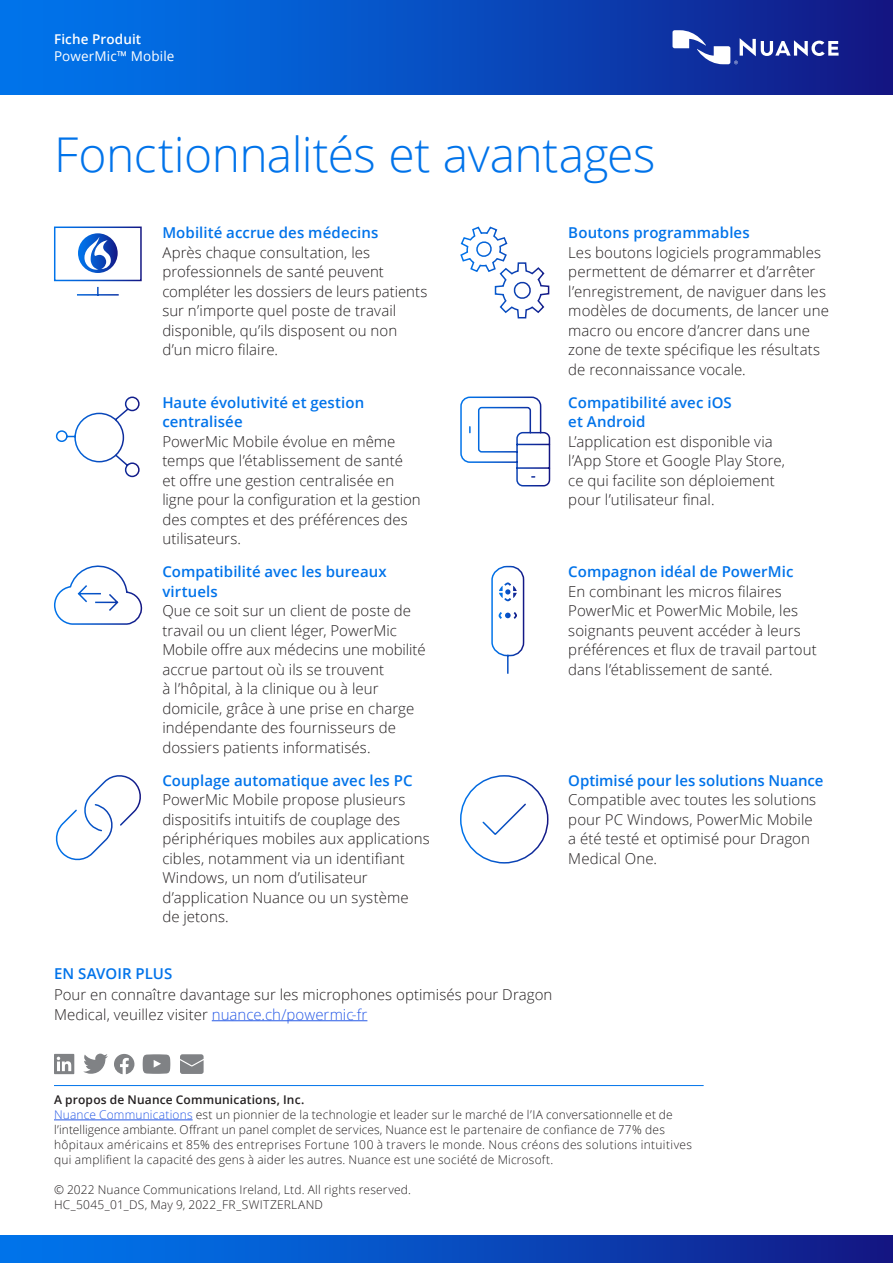
<style>
.page{position:relative;width:893px;height:1263px;background:#fff}
.page>*{position:absolute;margin:0;border:0;box-sizing:border-box;transform-origin:0 0}
.Headline_32_34{font:300 48px "Open Sans";letter-spacing:-.01em;color:#0073ea}
.Body_Text_10_13{font:300 15px/19.5px "Open Sans";letter-spacing:.005em;color:#231f20}
.Body_Text_Subhead_10{font:600 15px/19.5px "Open Sans";letter-spacing:.005em;color:#0073ea}
.Body_Text_10_13-2{font:600 15px "Open Sans";letter-spacing:.005em;color:#0073ea}
.t1{font:13.5px "Open Sans";letter-spacing:.01em;color:#fff}
.t2{font:600 13.5px "Open Sans";letter-spacing:.01em;color:#fff}
.About_Nuance_Legal{font:300 12px/15px "Open Sans";letter-spacing:.015em;color:#231f20}
.About_Nuance_SemiBol{font:600 12px "Open Sans";letter-spacing:.015em;color:#231f20}
.s1{color:#285ae6}
</style>
<div class="page">
<div style="left:0;top:1236px;width:893px;height:27px;background:linear-gradient(to right,#007cf4,#131a88)"></div>
<div style="left:0;top:0;width:893px;height:94px;background:linear-gradient(to right,#007cf4,#131a88)"></div>
<svg style="left:672px;top:30px;width:167px;height:34px"></svg>
<hr style="left:212px;top:1020px;width:155px;height:1px;background:#285ae6">
<svg style="left:54px;top:565px;width:88px;height:60px"></svg>
<svg style="left:55px;top:775px;width:86px;height:86px"></svg>
<svg style="left:460px;top:396px;width:91px;height:91px"></svg>
<svg style="left:54px;top:226px;width:88px;height:70px"></svg>
<svg style="left:55px;top:396px;width:85px;height:82px"></svg>
<svg style="left:460px;top:775px;width:89px;height:89px"></svg>
<svg style="left:460px;top:226px;width:90px;height:93px"></svg>
<svg style="left:491px;top:565px;width:34px;height:109px"></svg>
<svg style="left:54px;top:1054px;width:20px;height:20px"></svg>
<svg style="left:83px;top:1053px;width:25px;height:21px"></svg>
<svg style="left:114px;top:1054px;width:20px;height:20px"></svg>
<svg style="left:143px;top:1054px;width:27px;height:20px"></svg>
<svg style="left:180px;top:1054px;width:24px;height:20px"></svg>
<hr style="left:54px;top:1085px;width:650px;height:1px;background:#0073ea">
<hr style="left:54px;top:1119px;width:139px;height:1px;background:#285ae6">
<p class="t2" style="left:54px;top:30px;width:89px">Fiche Produit</p>
<p class="t1" style="left:54px;top:47px;width:122px">PowerMic™ Mobile</p>
<p class="Headline_32_34" style="left:54px;top:121px;width:603px">Fonctionnalités et avantages</p>
<p class="Body_Text_Subhead_10" style="left:162px;top:222px;width:218px">Mobilité accrue des médecins</p>
<p class="Body_Text_10_13" style="left:162px;top:242px;width:267px">Après chaque consultation, les professionnels de santé peuvent compléter les dossiers de leurs patients sur n’importe quel poste de travail disponible, qu’ils disposent ou non d’un micro filaire.</p>
<p class="Body_Text_Subhead_10" style="left:162px;top:392px;width:203px">Haute évolutivité et gestion centralisée</p>
<p class="Body_Text_10_13" style="left:162px;top:431px;width:260px">PowerMic Mobile évolue en même temps que l’établissement de santé<br>et offre une gestion centralisée en ligne pour la configuration et la gestion des comptes et des préférences des utilisateurs.</p>
<p class="Body_Text_Subhead_10" style="left:162px;top:561px;width:226px">Compatibilité avec les bureaux virtuels</p>
<p class="Body_Text_10_13" style="left:162px;top:600px;width:265px">Que ce soit sur un client de poste de travail ou un client léger, PowerMic Mobile offre aux médecins une mobilité accrue partout où ils se trouvent<br>à l’hôpital, à la clinique ou à leur domicile, grâce à une prise en charge indépendante des fournisseurs de dossiers patients informatisés.</p>
<p class="Body_Text_Subhead_10" style="left:162px;top:770px;width:252px">Couplage automatique avec les PC</p>
<p class="Body_Text_10_13" style="left:162px;top:789px;width:269px">PowerMic Mobile propose plusieurs dispositifs intuitifs de couplage des périphériques mobiles aux applications cibles, notamment via un identifiant<br>Windows, un nom d’utilisateur d’application Nuance ou un système<br>de jetons.</p>
<p class="Body_Text_10_13-2" style="left:54px;top:963px;width:120px">EN SAVOIR PLUS</p>
<p class="Body_Text_10_13" style="left:54px;top:984px;width:500px">Pour en connaître davantage sur les microphones optimisés pour Dragon<br>Medical, veuillez visiter <span class="s1">nuance.ch/powermic-fr</span></p>
<p class="Body_Text_Subhead_10" style="left:568px;top:222px;width:183px">Boutons programmables</p>
<p class="Body_Text_10_13" style="left:568px;top:242px;width:262px">Les boutons logiciels programmables permettent de démarrer et d’arrêter l’enregistrement, de naviguer dans les modèles de documents, de lancer une macro ou encore d’ancrer dans une zone de texte spécifique les résultats de reconnaissance vocale.</p>
<p class="Body_Text_Subhead_10" style="left:568px;top:392px;width:165px">Compatibilité avec iOS et Android</p>
<p class="Body_Text_10_13" style="left:568px;top:431px;width:218px">L’application est disponible via l’App Store et Google Play Store, ce qui facilite son déploiement pour l’utilisateur final.</p>
<p class="Body_Text_Subhead_10" style="left:568px;top:561px;width:227px">Compagnon idéal de PowerMic</p>
<p class="Body_Text_10_13" style="left:568px;top:581px;width:250px">En combinant les micros filaires PowerMic et PowerMic Mobile, les soignants peuvent accéder à leurs préférences et flux de travail partout dans l’établissement de santé.</p>
<p class="Body_Text_Subhead_10" style="left:568px;top:770px;width:257px">Optimisé pour les solutions Nuance</p>
<p class="Body_Text_10_13" style="left:568px;top:789px;width:249px">Compatible avec toutes les solutions pour PC Windows, PowerMic Mobile a été testé et optimisé pour Dragon<br>Medical One.</p>
<p class="About_Nuance_SemiBol" style="left:54px;top:1091px;width:252px">A propos de Nuance Communications, Inc.</p>
<p class="About_Nuance_Legal" style="left:54px;top:1107px;width:639px"><span class="s1">Nuance Communications</span> est un pionnier de la technologie et leader sur le marché de l’IA conversationnelle et de l’intelligence ambiante. Offrant un panel complet de services, Nuance est le partenaire de confiance de 77% des hôpitaux américains et 85% des entreprises Fortune 100 à travers le monde. Nous créons des solutions intuitives qui amplifient la capacité des gens à aider les autres. Nuance est une société de Microsoft.</p>
<p class="About_Nuance_Legal" style="left:54px;top:1182px;width:359px">© 2022 Nuance Communications Ireland, Ltd. All rights reserved.</p>
<p class="About_Nuance_Legal" style="left:54px;top:1197px;width:270px">HC_5045_01_DS, May 9, 2022_FR_SWITZERLAND</p>
</div>
